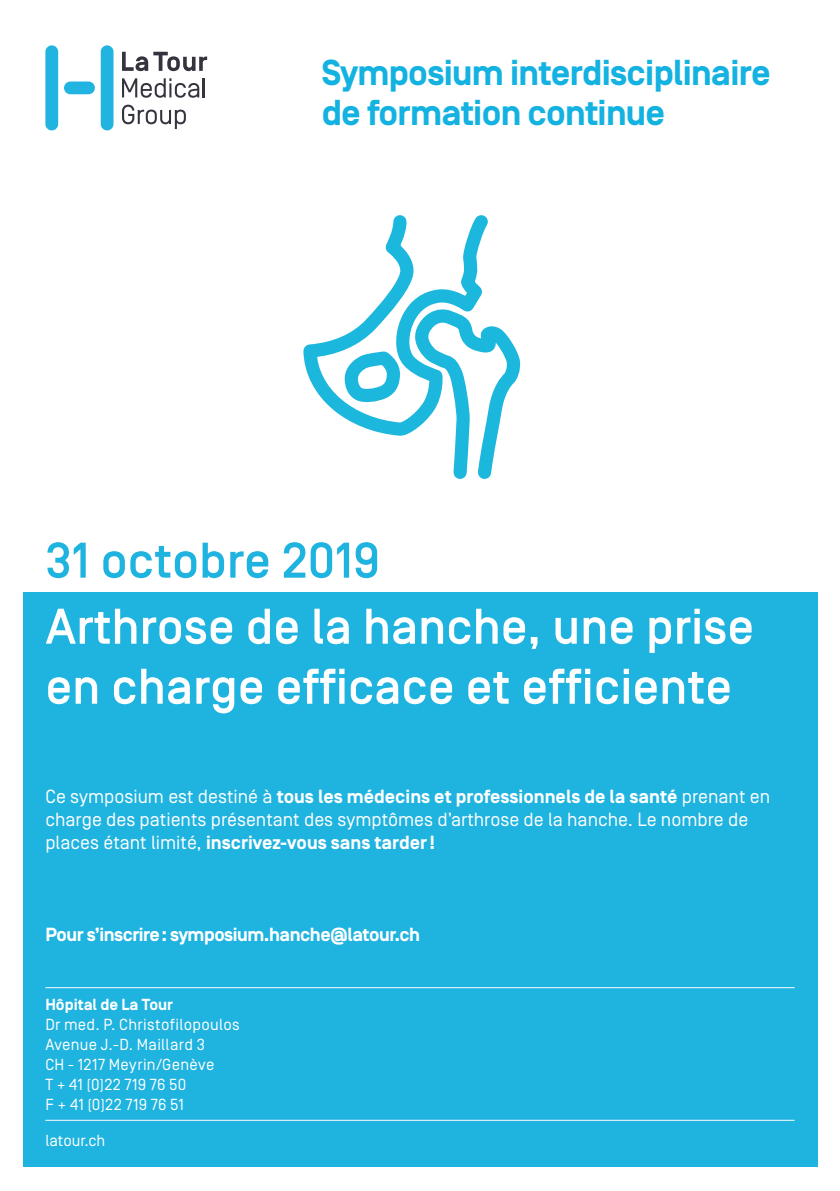
<style>
.page{position:relative;width:840px;height:1191px;background:#fff}
.page>*{position:absolute;margin:0;border:0;box-sizing:border-box;transform-origin:0 0}
.t1{font:500 50px/60px "Simplon Norm";color:#fff}
.t2{font:500 50px "Simplon Norm";color:#1fb3e0}
.t3{font:700 36px/40px "Simplon Norm";letter-spacing:-.02em;color:#13b2e0}
.t4{font:19px/23px "Simplon Norm";color:#fff}
.t5{font:700 19px "Simplon Norm";letter-spacing:-.025em;color:#fff}
.t6{font:16px/20px "Simplon Norm";letter-spacing:.02em;color:#fff}
.t7{font:700 16px "Simplon Norm";color:#fff}
.t8{font:16px "Simplon Norm";color:#fff}
.s1{font-weight:700}
</style>
<div class="page">
<div style="left:23px;top:592px;width:793px;height:574px;background:#1fb3e0"></div>
<svg style="left:122px;top:52px;width:85px;height:19px"></svg>
<svg style="left:122px;top:78px;width:83px;height:20px"></svg>
<svg style="left:122px;top:105px;width:64px;height:24px"></svg>
<div style="left:45px;top:45px;width:13px;height:85px;background:#21b4e0;border-radius:6px"></div>
<div style="left:64px;top:81px;width:31px;height:13px;background:#21b4e0;border-radius:6px"></div>
<div style="left:101px;top:45px;width:12px;height:85px;background:#21b4e0;border-radius:6px"></div>
<hr style="left:45px;top:987px;width:749px;height:1px;background:#fff">
<hr style="left:45px;top:1120px;width:749px;height:1px;background:#fff">
<svg style="left:303px;top:215px;width:218px;height:264px"></svg>
<h2 class="t3" style="left:321px;top:54px;width:450px">Symposium interdisciplinaire de formation continue</h2>
<h1 class="t2" style="left:45px;top:534px;width:336px">31 octobre 2019</h1>
<h1 class="t1" style="left:45px;top:598px;width:709px">Arthrose de la hanche, une prise en charge efficace et efficiente</h1>
<p class="t4" style="left:45px;top:785px;width:725px">Ce symposium est destiné à <span class="s1">tous les médecins et professionnels de la santé</span> prenant en charge des patients présentant des symptômes d’arthrose de la hanche. Le nombre de places étant limité, <span class="s1">inscrivez-vous sans tarder!</span></p>
<p class="t5" style="left:45px;top:924px;width:376px">Pour s’inscrire: symposium.hanche@latour.ch</p>
<p class="t7" style="left:45px;top:996px;width:129px">Hôpital de La Tour</p>
<p class="t6" style="left:45px;top:1015px;width:196px">Dr med. P. Christofilopoulos<br>Avenue J.-D. Maillard 3<br>CH - 1217 Meyrin/Genève<br>T + 41 (0)22 719 76 50<br>F + 41 (0)22 719 76 51</p>
<p class="t8" style="left:45px;top:1131px;width:61px">latour.ch</p>
</div>
